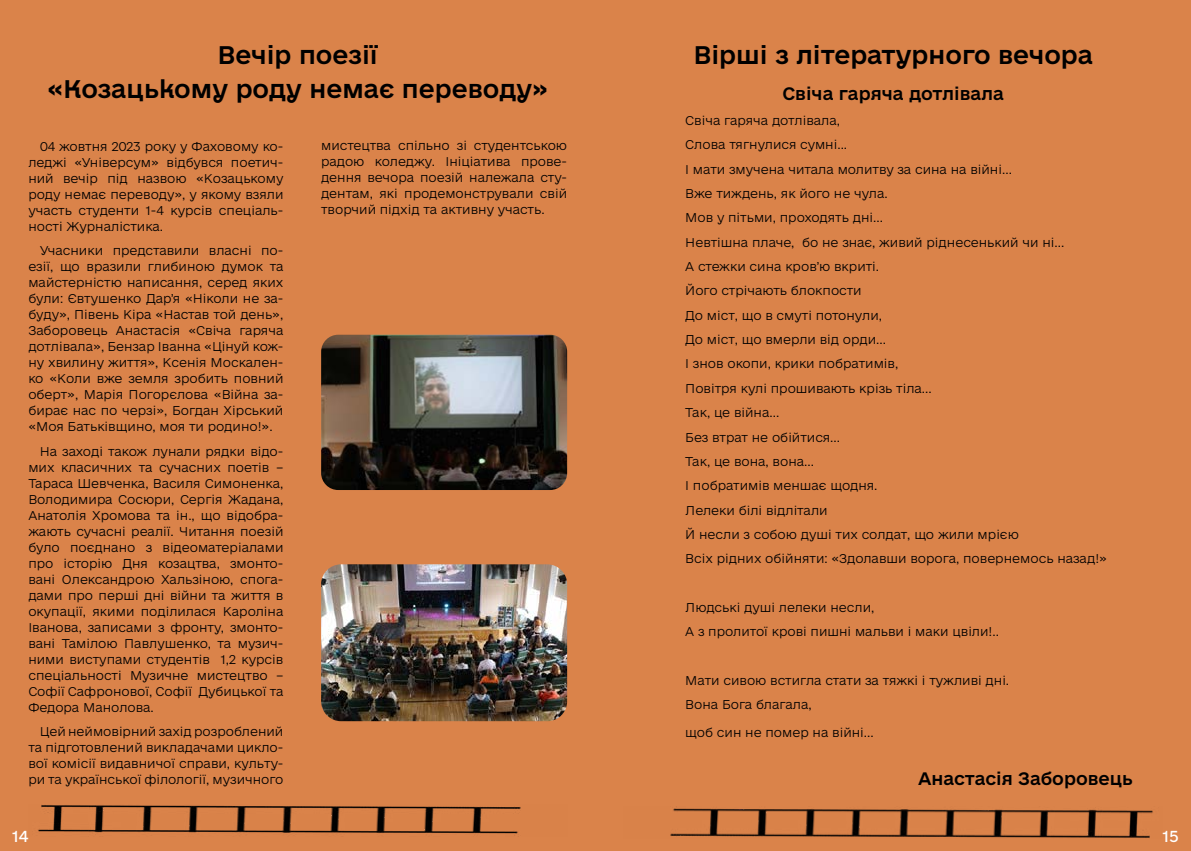
<style>
.page{position:relative;width:1191px;height:851px;background:#fff}
.page>*{position:absolute;margin:0;border:0;box-sizing:border-box;transform-origin:0 0}
.t1{font:24px/34px "e Ukraine Head Medium";color:#000;text-align:center}
.t2{font:17px "e Ukraine Head Medium";color:#000}
.t3{font:15px "e Ukraine Regular";color:#fff}
.t4{font:300 12px/16px "e Ukraine Ultra";color:#000;text-align:justify}
</style>
<div class="page">
<div style="left:0;top:0;width:1191px;height:850px;background:#da834a"></div>
<img style="left:321px;top:334px;width:246px;height:156px">
<img style="left:321px;top:564px;width:246px;height:157px">
<img style="left:670px;top:806px;width:483px;height:32px">
<img style="left:38px;top:805px;width:483px;height:31px">
<h1 class="t1" style="left:47px;top:39px;width:502px">Вечір поезії<br>«Козацькому роду немає переводу»</h1>
<p class="t4" style="left:28px;top:138px;width:256px;text-indent:11px">04 жовтня 2023 року у Фаховому ко&shy;леджі «Універсум» відбувся поетич&shy;ний вечір під назвою «Козацькому роду немає переводу», у якому взяли участь студенти 1-4 курсів спеціаль&shy;ності Журналістика.</p>
<p class="t4" style="left:28px;top:243px;width:256px;text-indent:11px">Учасники представили власні по&shy;езії, що вразили глибиною думок та майстерністю написання, серед яких були: Євтушенко Дар’я «Ніколи не за&shy;буду», Півень Кіра «Настав той день», Заборовець Анастасія «Свіча гаряча дотлівала», Бензар Іванна «Цінуй кож&shy;ну хвилину життя», Ксенія Москален&shy;ко «Коли вже земля зробить повний оберт», Марія Погорєлова «Війна за&shy;бирає нас по черзі», Богдан Хірський «Моя Батьківщино, моя ти родино!».</p>
<p class="t4" style="left:28px;top:443px;width:256px;text-indent:11px">На заході також лунали рядки відо&shy;мих класичних та сучасних поетів – Тараса Шевченка, Василя Симоненка, Володимира Сосюри, Сергія Жадана, Анатолія Хромова та ін., що відобра&shy;жають сучасні реалії. Читання поезій було поєднано з відеоматеріалами про історію Дня козацтва, змонто&shy;вані Олександрою Хальзіною, спога&shy;дами про перші дні війни та життя в окупації, якими поділилася Кароліна Іванова, записами з фронту, змонто&shy;вані Тамілою Павлушенко, та музич&shy;ними виступами студентів 1,2 курсів спеціальності Музичне мистецтво – Софії Сафронової, Софії Дубицької та Федора Манолова.</p>
<p class="t4" style="left:28px;top:724px;width:256px;text-indent:11px">Цей неймовірний захід розроблений та підготовлений викладачами цикло&shy;вої комісії видавничої справи, культу&shy;ри та української філології, музичного</p>
<p class="t4" style="left:321px;top:138px;width:247px">мистецтва спільно зі студентською радою коледжу. Ініціатива прове&shy;дення вечора поезій належала сту&shy;дентам, які продемонстрували свій творчий підхід та активну участь.</p>
<h1 class="t1" style="left:693px;top:39px;width:401px">Вірші з літературного вечора</h1>
<h2 class="t2" style="left:782px;top:84px;width:223px">Свіча гаряча дотлівала</h2>
<p class="t4" style="left:685px;top:109px;width:423px;line-height:24.3px;text-align:left">Свіча гаряча дотлівала,<br>Слова тягнулися сумні...<br>І мати змучена читала молитву за сина на війні...<br>Вже тиждень, як його не чула.<br>Мов у пітьми, проходять дні...<br>Невтішна плаче, бо не знає, живий ріднесенький чи ні...<br>А стежки сина кров’ю вкриті.<br>Його стрічають блокпости<br>До міст, що в смуті потонули,<br>До міст, що вмерли від орди...<br>І знов окопи, крики побратимів,<br>Повітря кулі прошивають крізь тіла...<br>Так, це війна...<br>Без втрат не обійтися...<br>Так, це вона, вона...<br>І побратимів меншає щодня.<br>Лелеки білі відлітали<br>Й несли з собою душі тих солдат, що жили мрією<br>Всіх рідних обійняти: «Здолавши ворога, повернемось назад!»</p>
<p class="t4" style="left:685px;top:595px;width:315px;line-height:24.3px">Людські душі лелеки несли,<br>А з пролитої крові пишні мальви і маки цвіли!..</p>
<p class="t4" style="left:685px;top:668px;width:325px;line-height:24.3px">Мати сивою встигла стати за тяжкі і тужливі дні.<br>Вона Бога благала,</p>
<p class="t4" style="left:685px;top:724px;width:190px">щоб син не помер на війні...</p>
<h2 class="t2" style="left:918px;top:769px;width:216px">Анастасія Заборовець</h2>
<p class="t3" style="left:12px;top:826px;width:18px">14</p>
<p class="t3" style="left:1162px;top:827px;width:18px">15</p>
</div>
